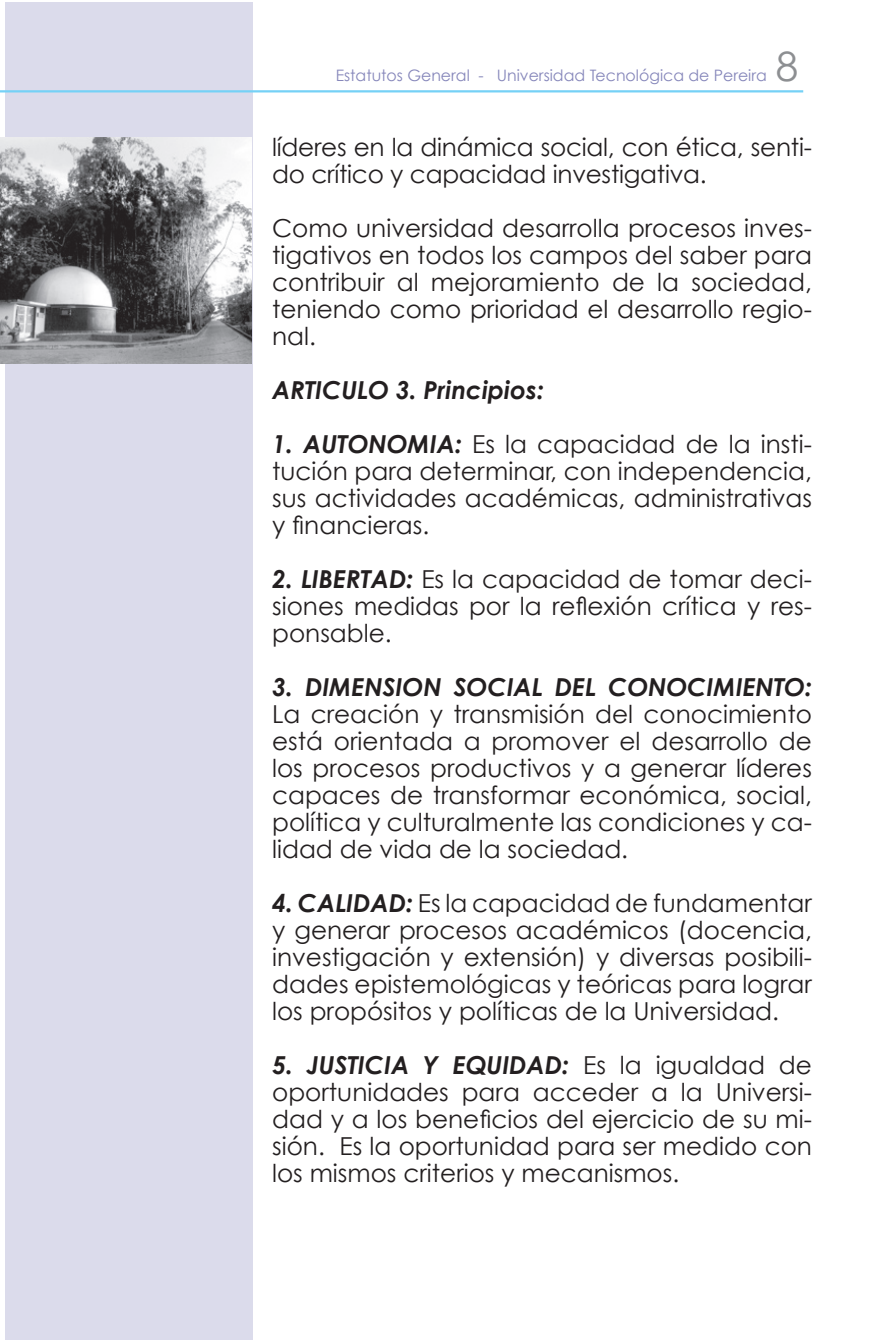
<style>
.page{position:relative;width:893px;height:1340px;background:#fff}
.page>*{position:absolute;margin:0;border:0;box-sizing:border-box;transform-origin:0 0}
.t1{font:24.75px/27px "Century Gothic";color:#231f20;text-align:justify}
.t2{font:italic 700 24.75px "Century Gothic";color:#231f20}
.t3{font:15.75px "Century Gothic";color:#8586ba}
.s1{font-weight:700;font-style:italic}
</style>
<div class="page">
<div style="left:5px;top:2px;width:248px;height:1337px;background:#dbdbeb"></div>
<hr style="left:0;top:90px;width:803px;height:2px;background:#75d1f6">
<img style="left:0;top:138px;width:252px;height:226px">
<p class="t3" style="left:336px;top:66px;width:433px">Estatutos General - Universidad Tecnológica de Pereira</p>
<p class="t1" style="left:272px;top:133px;width:541px">líderes en la dinámica social, con ética, senti&shy;do crítico y capacidad investigativa.</p>
<p class="t1" style="left:272px;top:214px;width:541px">Como universidad desarrolla procesos inves&shy;tigativos en todos los campos del saber para contribuir al mejoramiento de la sociedad, teniendo como prioridad el desarrollo regio&shy;nal.</p>
<p class="t2" style="left:272px;top:374px;width:273px">ARTICULO 3. Principios:</p>
<p class="t1" style="left:272px;top:430px;width:541px"><span class="s1">1. AUTONOMIA:</span> Es la capacidad de la insti&shy;tución para determinar, con independencia, sus actividades académicas, administrativas y financieras.</p>
<p class="t1" style="left:272px;top:565px;width:541px"><span class="s1">2. LIBERTAD:</span> Es la capacidad de tomar deci&shy;siones medidas por la reflexión crítica y res&shy;ponsable.</p>
<p class="t2" style="left:272px;top:671px;width:541px">3. DIMENSION SOCIAL DEL CONOCIMIENTO:</p>
<p class="t1" style="left:272px;top:700px;width:541px">La creación y transmisión del conocimiento está orientada a promover el desarrollo de los procesos productivos y a generar líderes capaces de transformar económica, social, política y culturalmente las condiciones y ca&shy;lidad de vida de la sociedad.</p>
<p class="t1" style="left:272px;top:889px;width:541px"><span class="s1">4. CALIDAD:</span> Es la capacidad de fundamentar y generar procesos académicos (docencia, investigación y extensión) y diversas posibili&shy;dades epistemológicas y teóricas para lograr los propósitos y políticas de la Universidad.</p>
<p class="t1" style="left:272px;top:1051px;width:541px"><span class="s1">5. JUSTICIA Y EQUIDAD:</span> Es la igualdad de oportunidades para acceder a la Universi&shy;dad y a los beneficios del ejercicio de su mi&shy;sión. Es la oportunidad para ser medido con los mismos criterios y mecanismos.</p>
</div>
